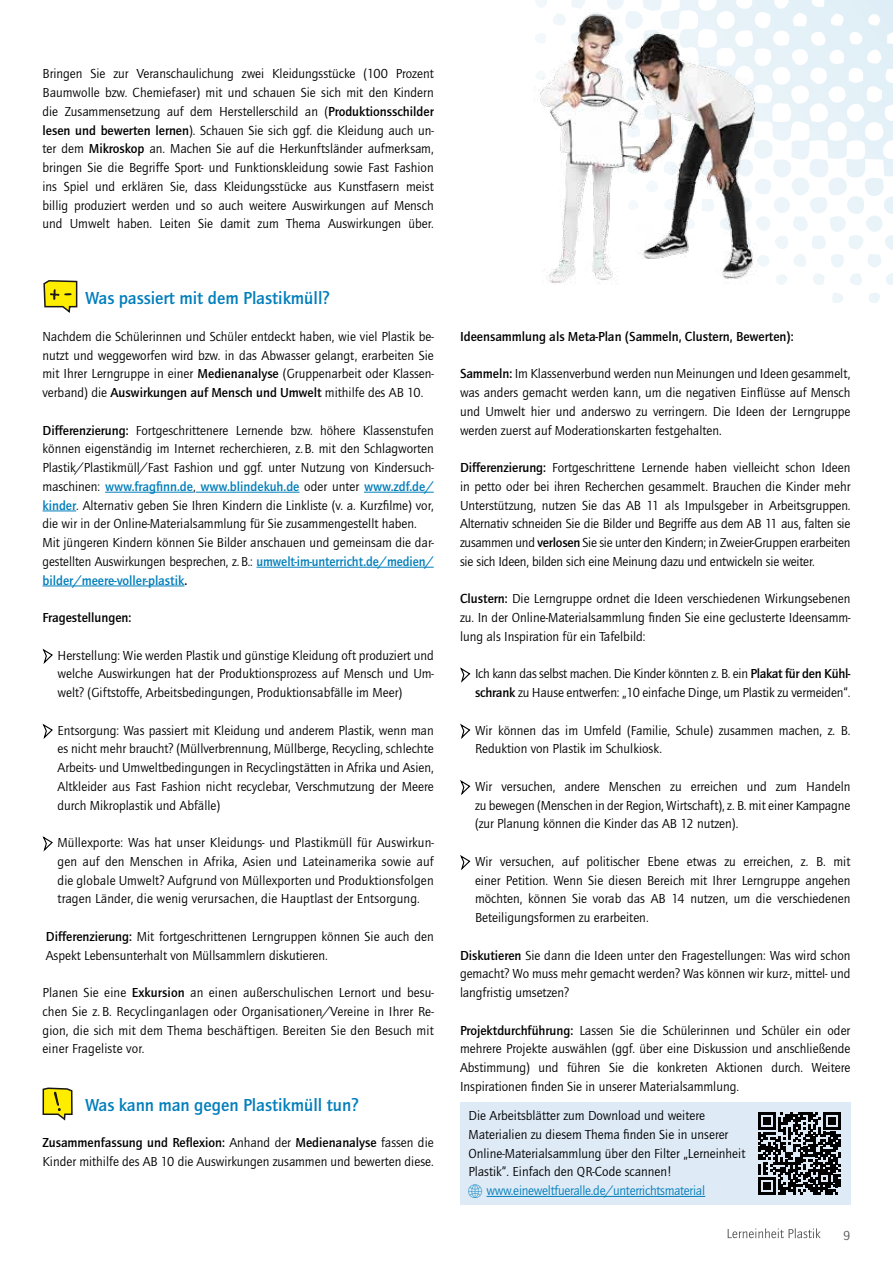
<style>
.page{position:relative;width:893px;height:1263px;background:#fff}
.page>*{position:absolute;margin:0;border:0;box-sizing:border-box;transform-origin:0 0}
.A4_V_allgemein_h4{font:500 18px "Quay Sans ITC Std";color:#007ebb}
.A4_V_allgemein_p{font:13.5px/18.8px "Quay Sans ITC Std";color:#000;text-align:justify}
.A4_V_allgemein_p6{font:13.5px/18.8px "Quay Sans ITC Std";color:#000;text-align:justify}
.A4_V_allgemein_p6-2{font:500 13.5px "Quay Sans ITC Std";color:#000}
.A4_V_allgemein_p-2{font:13.5px "Quay Sans ITC Std";letter-spacing:-.02em;color:#007ebb}
.A4_V_allgemein_p-3{font:500 13.5px "Quay Sans ITC Std";color:#000}
.t1{font:13.5px "Quay Sans ITC Std";color:#565656}
.s1{font-weight:500}
.s2{font-weight:500;color:#007ebb}
</style>
<div class="page">
<svg style="left:535px;top:0;width:358px;height:303px"></svg>
<div style="left:460px;top:1102px;width:390px;height:102px;background:#deeaf6"></div>
<hr style="left:486px;top:1196px;width:219px;height:1px;background:#007ebb">
<svg style="left:758px;top:1112px;width:82px;height:82px"></svg>
<hr style="left:105px;top:492px;width:88px;height:1px;background:#007ebb">
<hr style="left:196px;top:492px;width:104px;height:1px;background:#007ebb">
<hr style="left:364px;top:492px;width:70px;height:1px;background:#007ebb">
<hr style="left:43px;top:511px;width:33px;height:1px;background:#007ebb">
<hr style="left:257px;top:567px;width:177px;height:1px;background:#007ebb">
<hr style="left:43px;top:586px;width:141px;height:1px;background:#007ebb">
<svg style="left:42px;top:648px;width:11px;height:16px"></svg>
<svg style="left:42px;top:723px;width:11px;height:16px"></svg>
<svg style="left:42px;top:836px;width:11px;height:16px"></svg>
<img style="left:534px;top:10px;width:238px;height:289px">
<svg style="left:43px;top:280px;width:34px;height:33px"></svg>
<svg style="left:43px;top:1087px;width:30px;height:33px"></svg>
<svg style="left:460px;top:667px;width:11px;height:16px"></svg>
<svg style="left:460px;top:723px;width:11px;height:16px"></svg>
<svg style="left:460px;top:780px;width:11px;height:15px"></svg>
<svg style="left:460px;top:855px;width:11px;height:16px"></svg>
<svg style="left:728px;top:1228px;width:93px;height:10px"></svg>
<p class="A4_V_allgemein_p" style="left:43px;top:64px;width:393px">Bringen Sie zur Veranschaulichung zwei Kleidungsstücke (100 Prozent Baumwolle bzw. Chemiefaser) mit und schauen Sie sich mit den Kindern die Zusammensetzung auf dem Herstellerschild an (<span class="s1">Produktionsschilder lesen und bewerten lernen</span>). Schauen Sie sich ggf. die Kleidung auch un&shy;ter dem <span class="s1">Mikroskop</span> an. Machen Sie auf die Herkunftsländer aufmerksam, bringen Sie die Begriffe Sport- und Funktionskleidung sowie Fast Fashion ins Spiel und erklären Sie, dass Kleidungsstücke aus Kunstfasern meist billig produziert werden und so auch weitere Auswirkungen auf Mensch und Umwelt haben. Leiten Sie damit zum Thema Auswirkungen über.</p>
<h4 class="A4_V_allgemein_h4" style="left:85px;top:288px;width:246px">Was passiert mit dem Plastikmüll?</h4>
<p class="A4_V_allgemein_p" style="left:43px;top:327px;width:393px">Nachdem die Schülerinnen und Schüler entdeckt haben, wie viel Plastik be&shy;nutzt und weggeworfen wird bzw. in das Abwasser gelangt, erarbeiten Sie mit Ihrer Lerngruppe in einer <span class="s1">Medienanalyse</span> (Gruppenarbeit oder Klassen&shy;verband) die <span class="s1">Auswirkungen auf Mensch und Umwelt</span> mithilfe des AB 10.</p>
<p class="A4_V_allgemein_p" style="left:43px;top:421px;width:393px"><span class="s1">Differenzierung:</span> Fortgeschrittenere Lernende bzw. höhere Klassenstufen können eigenständig im Internet recherchieren, z.B. mit den Schlagworten Plastik/Plastikmüll/Fast Fashion und ggf. unter Nutzung von Kindersuch&shy;maschinen: <span class="s2">www.fragfinn.de</span>, <span class="s2">www.blindekuh.de</span> oder unter <span class="s2">www.zdf.de/ kinder</span>. Alternativ geben Sie Ihren Kindern die Linkliste (v. a. Kurzfilme) vor, die wir in der Online-Materialsammlung für Sie zusammengestellt haben.</p>
<p class="A4_V_allgemein_p" style="left:43px;top:533px;width:393px">Mit jüngeren Kindern können Sie Bilder anschauen und gemeinsam die dar&shy;gestellten Auswirkungen besprechen, z.B.: <span class="s2">umwelt-im-unterricht.de/medien/ bilder/meere-voller-plastik</span><span class="s1">.</span></p>
<p class="A4_V_allgemein_p-3" style="left:43px;top:610px;width:90px">Fragestellungen:</p>
<p class="A4_V_allgemein_p" style="left:58px;top:646px;width:378px">Herstellung: Wie werden Plastik und günstige Kleidung oft produziert und welche Auswirkungen hat der Produktionsprozess auf Mensch und Um&shy;welt? (Giftstoffe, Arbeitsbedingungen, Produktionsabfälle im Meer)</p>
<p class="A4_V_allgemein_p" style="left:58px;top:721px;width:378px">Entsorgung: Was passiert mit Kleidung und anderem Plastik, wenn man es nicht mehr braucht? (Müllverbrennung, Müllberge, Recycling, schlechte Arbeits- und Umweltbedingungen in Recyclingstätten in Afrika und Asien, Altkleider aus Fast Fashion nicht recyclebar, Verschmutzung der Meere durch Mikroplastik und Abfälle)</p>
<p class="A4_V_allgemein_p" style="left:58px;top:833px;width:378px">Müllexporte: Was hat unser Kleidungs- und Plastikmüll für Auswirkun&shy;gen auf den Menschen in Afrika, Asien und Lateinamerika sowie auf die globale Umwelt? Aufgrund von Müllexporten und Produktionsfolgen tragen Länder, die wenig verursachen, die Hauptlast der Entsorgung.</p>
<p class="A4_V_allgemein_p" style="left:46px;top:927px;width:389px"><span class="s1">Differenzierung:</span> Mit fortgeschrittenen Lerngruppen können Sie auch den<br>Aspekt Lebensunterhalt von Müllsammlern diskutieren.</p>
<p class="A4_V_allgemein_p" style="left:43px;top:983px;width:393px">Planen Sie eine <span class="s1">Exkursion</span> an einen außerschulischen Lernort und besu&shy;chen Sie z. B. Recyclinganlagen oder Organisationen/Vereine in Ihrer Re&shy;gion, die sich mit dem Thema beschäftigen. Bereiten Sie den Besuch mit einer Frageliste vor.</p>
<h4 class="A4_V_allgemein_h4" style="left:85px;top:1094px;width:275px">Was kann man gegen Plastikmüll tun?</h4>
<p class="A4_V_allgemein_p6" style="left:43px;top:1133px;width:393px"><span class="s1">Zusammenfassung und Reflexion:</span> Anhand der <span class="s1">Medienanalyse</span> fassen die<br>Kinder mithilfe des AB 10 die Auswirkungen zusammen und bewerten diese.</p>
<p class="A4_V_allgemein_p6-2" style="left:460px;top:328px;width:335px">Ideensammlung als Meta-Plan (Sammeln, Clustern, Bewerten):</p>
<p class="A4_V_allgemein_p6" style="left:460px;top:364px;width:392px"><span class="s1">Sammeln:</span> Im Klassenverbund werden nun Meinungen und Ideen gesammelt, was anders gemacht werden kann, um die negativen Einflüsse auf Mensch und Umwelt hier und anderswo zu verringern. Die Ideen der Lerngruppe werden zuerst auf Moderationskarten festgehalten.</p>
<p class="A4_V_allgemein_p6" style="left:460px;top:458px;width:392px"><span class="s1">Differenzierung:</span> Fortgeschrittene Lernende haben vielleicht schon Ideen in petto oder bei ihren Recherchen gesammelt. Brauchen die Kinder mehr Unterstützung, nutzen Sie das AB 11 als Impulsgeber in Arbeitsgruppen.<br>Alternativ schneiden Sie die Bilder und Begriffe aus dem AB 11 aus, falten sie zusammen und <span class="s1">verlosen</span> Sie sie unter den Kindern; in Zweier-Gruppen erarbeiten sie sich Ideen, bilden sich eine Meinung dazu und entwickeln sie weiter.</p>
<p class="A4_V_allgemein_p6" style="left:460px;top:589px;width:392px"><span class="s1">Clustern:</span> Die Lerngruppe ordnet die Ideen verschiedenen Wirkungsebenen zu. In der Online-Materialsammlung finden Sie eine geclusterte Ideensamm&shy;lung als Inspiration für ein Tafelbild:</p>
<p class="A4_V_allgemein_p6" style="left:475px;top:664px;width:377px">Ich kann das selbst machen. Die Kinder könnten z. B. ein <span class="s1">Plakat für den Kühl&shy;schrank</span> zu Hause entwerfen: „10 einfache Dinge, um Plastik zu vermeiden“.</p>
<p class="A4_V_allgemein_p6" style="left:475px;top:721px;width:377px">Wir können das im Umfeld (Familie, Schule) zusammen machen, z. B.<br>Reduktion von Plastik im Schulkiosk.</p>
<p class="A4_V_allgemein_p6" style="left:475px;top:777px;width:377px">Wir versuchen, andere Menschen zu erreichen und zum Handeln zu bewegen (Menschen in der Region, Wirtschaft), z. B. mit einer Kampagne (zur Planung können die Kinder das AB 12 nutzen).</p>
<p class="A4_V_allgemein_p6" style="left:475px;top:852px;width:377px">Wir versuchen, auf politischer Ebene etwas zu erreichen, z. B. mit einer Petition. Wenn Sie diesen Bereich mit Ihrer Lerngruppe angehen möchten, können Sie vorab das AB 14 nutzen, um die verschiedenen Beteiligungsformen zu erarbeiten.</p>
<p class="A4_V_allgemein_p6" style="left:460px;top:946px;width:392px"><span class="s1">Diskutieren</span> Sie dann die Ideen unter den Fragestellungen: Was wird schon gemacht? Wo muss mehr gemacht werden? Was können wir kurz-, mittel- und langfristig umsetzen?</p>
<p class="A4_V_allgemein_p6" style="left:460px;top:1021px;width:392px"><span class="s1">Projektdurchführung:</span> Lassen Sie die Schülerinnen und Schüler ein oder mehrere Projekte auswählen (ggf. über eine Diskussion und anschließende Abstimmung) und führen Sie die konkreten Aktionen durch. Weitere Inspirationen finden Sie in unserer Materialsammlung.</p>
<p class="A4_V_allgemein_p" style="left:468px;top:1106px;width:238px">Die Arbeitsblätter zum Download und weitere</p>
<p class="A4_V_allgemein_p" style="left:468px;top:1125px;width:261px">Materialien zu diesem Thema finden Sie in unserer</p>
<p class="A4_V_allgemein_p" style="left:468px;top:1144px;width:278px">Online-Materialsammlung über den Filter „Lerneinheit</p>
<p class="A4_V_allgemein_p" style="left:468px;top:1162px;width:205px">Plastik“. Einfach den QR-Code scannen!</p>
<p class="A4_V_allgemein_p-2" style="left:486px;top:1183px;width:220px">www.eineweltfueralle.de/unterrichtsmaterial</p>
<p class="t1" style="left:843px;top:1227px;width:9px">9</p>
</div>
